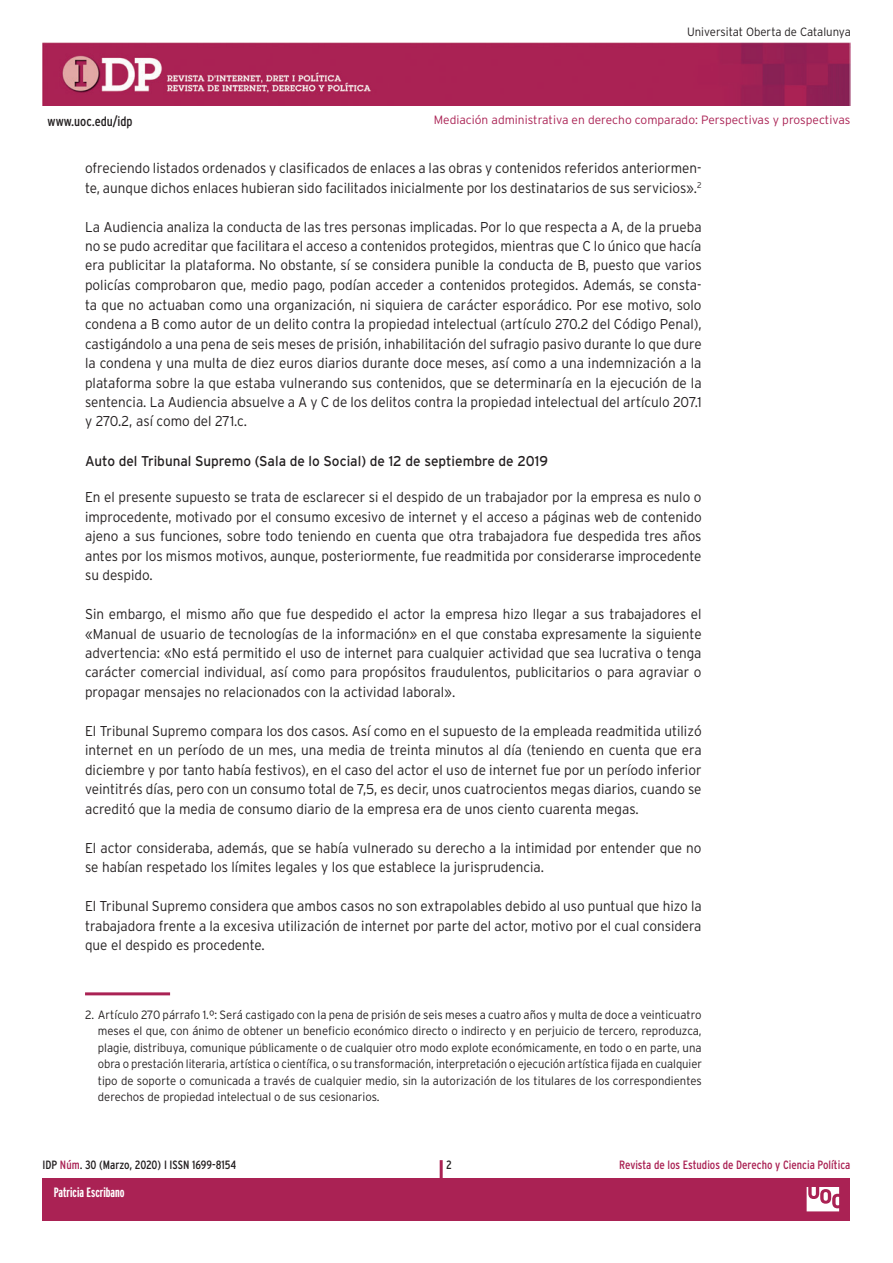
<style>
.page{position:relative;width:893px;height:1263px;background:#fff}
.page>*{position:absolute;margin:0;border:0;box-sizing:border-box;transform-origin:0 0}
.t1{font:300 14.25px/19.5px "Interstate";color:#231f20;text-align:justify;scale:.95 1}
.t2{font:14.25px "Interstate";color:#231f20;scale:.95 1}
.t3{font:700 extra-condensed 13.5px "Interstate";color:#fff}
.t4{font:condensed 13.5px "Interstate";color:#231f20}
.t5{font:300 12px/16.5px "Interstate";color:#231f20;text-align:justify;scale:.95 1}
.t6{font:300 12px "Interstate";color:#aa2254}
.t7{font:condensed 12px "Interstate";color:#aa2254}
.t8{font:condensed 12px "Interstate";color:#231f20}
.t9{font:700 extra-condensed 12px "Interstate";color:#fff}
.s1{color:#aa2254}
</style>
<div class="page">
<div style="left:43px;top:1178px;width:807px;height:42px;background:#aa2254"></div>
<hr style="left:440px;top:1160px;width:3px;height:44px;background:#aa2254">
<img style="left:43px;top:43px;width:807px;height:63px">
<svg style="left:806px;top:1187px;width:34px;height:25px"></svg>
<hr style="left:85px;top:992px;width:85px;height:3px;background:#aa2254">
<p class="t4" style="left:48px;top:113px;width:87px">www.uoc.edu/idp</p>
<p class="t5" style="left:687px;top:23px;width:174px">Universitat Oberta de Catalunya</p>
<p class="t6" style="left:434px;top:113px;width:418px">Mediación administrativa en derecho comparado: Perspectivas y prospectivas</p>
<p class="t1" style="left:85px;top:158px;width:650px">ofreciendo listados ordenados y clasificados de enlaces a las obras y contenidos referidos anteriormen&shy;te, aunque dichos enlaces hubieran sido facilitados inicialmente por los destinatarios de sus servicios».<sup>2</sup></p>
<p class="t1" style="left:85px;top:217px;width:651px">La Audiencia analiza la conducta de las tres personas implicadas. Por lo que respecta a A, de la prueba no se pudo acreditar que facilitara el acceso a contenidos protegidos, mientras que C lo único que hacía era publicitar la plataforma. No obstante, sí se considera punible la conducta de B, puesto que varios policías comprobaron que, medio pago, podían acceder a contenidos protegidos. Además, se consta&shy;ta que no actuaban como una organización, ni siquiera de carácter esporádico. Por ese motivo, solo condena a B como autor de un delito contra la propiedad intelectual (artículo 270.2 del Código Penal), castigándolo a una pena de seis meses de prisión, inhabilitación del sufragio pasivo durante lo que dure la condena y una multa de diez euros diarios durante doce meses, así como a una indemnización a la plataforma sobre la que estaba vulnerando sus contenidos, que se determinaría en la ejecución de la sentencia. La Audiencia absuelve a A y C de los delitos contra la propiedad intelectual del artículo 207.1 y 270.2, así como del 271.c.</p>
<p class="t2" style="left:85px;top:452px;width:489px">Auto del Tribunal Supremo (Sala de lo Social) de 12 de septiembre de 2019</p>
<p class="t1" style="left:85px;top:487px;width:651px">En el presente supuesto se trata de esclarecer si el despido de un trabajador por la empresa es nulo o improcedente, motivado por el consumo excesivo de internet y el acceso a páginas web de contenido ajeno a sus funciones, sobre todo teniendo en cuenta que otra trabajadora fue despedida tres años antes por los mismos motivos, aunque, posteriormente, fue readmitida por considerarse improcedente su despido.</p>
<p class="t1" style="left:85px;top:604px;width:650px">Sin embargo, el mismo año que fue despedido el actor la empresa hizo llegar a sus trabajadores el «Manual de usuario de tecnologías de la información» en el que constaba expresamente la siguiente advertencia: «No está permitido el uso de internet para cualquier actividad que sea lucrativa o tenga carácter comercial individual, así como para propósitos fraudulentos, publicitarios o para agraviar o propagar mensajes no relacionados con la actividad laboral».</p>
<p class="t1" style="left:85px;top:721px;width:651px">El Tribunal Supremo compara los dos casos. Así como en el supuesto de la empleada readmitida utilizó internet en un período de un mes, una media de treinta minutos al día (teniendo en cuenta que era diciembre y por tanto había festivos), en el caso del actor el uso de internet fue por un período inferior veintitrés días, pero con un consumo total de 7,5, es decir, unos cuatrocientos megas diarios, cuando se acreditó que la media de consumo diario de la empresa era de unos ciento cuarenta megas.</p>
<p class="t1" style="left:85px;top:838px;width:650px">El actor consideraba, además, que se había vulnerado su derecho a la intimidad por entender que no se habían respetado los límites legales y los que establece la jurisprudencia.</p>
<p class="t1" style="left:85px;top:896px;width:651px">El Tribunal Supremo considera que ambos casos no son extrapolables debido al uso puntual que hizo la trabajadora frente a la excesiva utilización de internet por parte del actor, motivo por el cual considera que el despido es procedente.</p>
<p class="t5" style="left:98px;top:1006px;width:637px;text-indent:-13px">2. Artículo 270 párrafo 1.º: Será castigado con la pena de prisión de seis meses a cuatro años y multa de doce a veinticuatro meses el que, con ánimo de obtener un beneficio económico directo o indirecto y en perjuicio de tercero, reproduzca, plagie, distribuya, comunique públicamente o de cualquier otro modo explote económicamente, en todo o en parte, una obra o prestación literaria, artística o científica, o su transformación, interpretación o ejecución artística fijada en cualquier tipo de soporte o comunicada a través de cualquier medio, sin la autorización de los titulares de los correspondientes derechos de propiedad intelectual o de sus cesionarios.</p>
<p class="t8" style="left:43px;top:1158px;width:195px">IDP <span class="s1">Núm</span>. 30 (Marzo, 2020) I ISSN 1699-8154</p>
<p class="t8" style="left:446px;top:1158px;width:7px">2</p>
<p class="t7" style="left:619px;top:1158px;width:233px">Revista de los Estudios de Derecho y Ciencia Política</p>
<p class="t9" style="left:59px;top:1185px;width:31px">Eloi Puig</p>
<p class="t3" style="left:54px;top:1185px;width:72px">Patricia Escribano</p>
</div>
